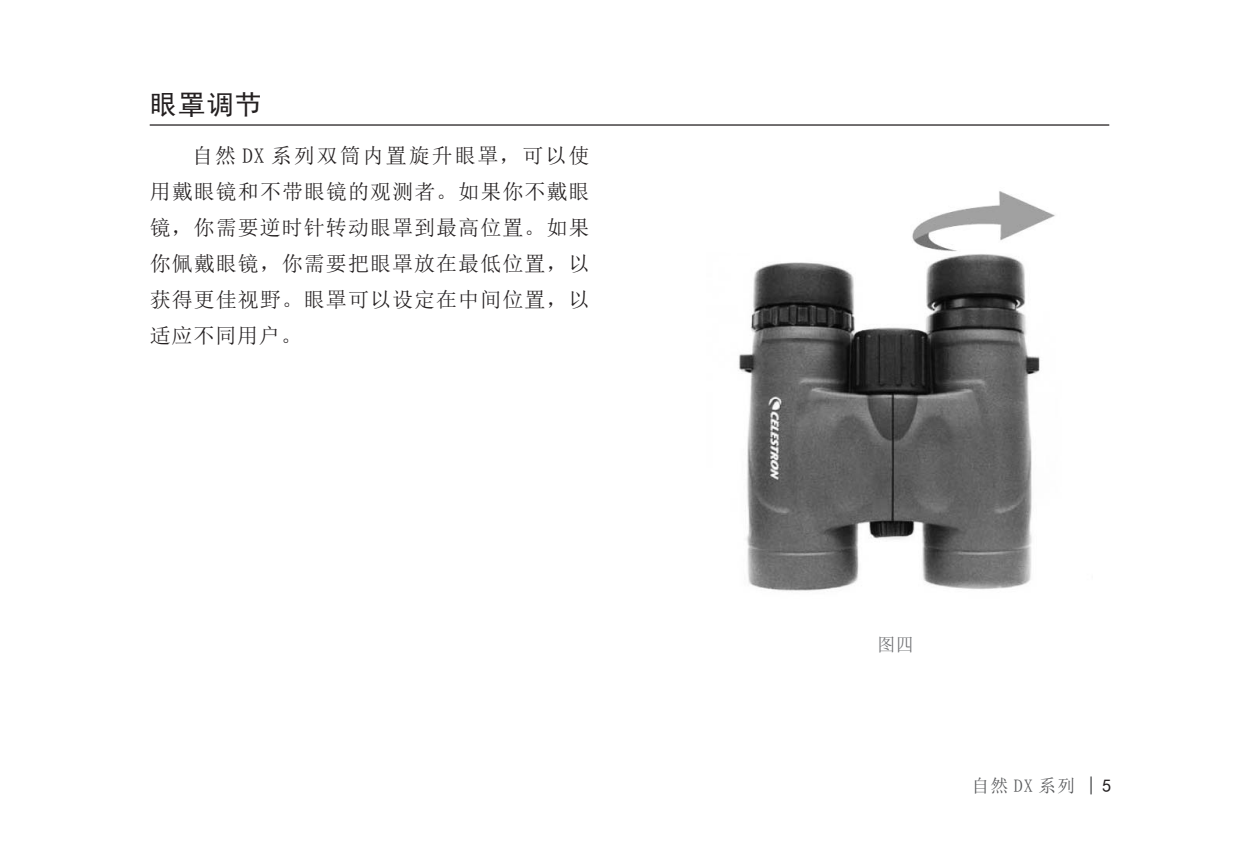
<style>
.page{position:relative;width:1242px;height:859px;background:#fff}
.page>*{position:absolute;margin:0;border:0;box-sizing:border-box;transform-origin:0 0}
.t1{font:27px "Sim Hei";color:#231f20}
.正文{font:21px/36px "Sim Sun";letter-spacing:.05em;color:#231f20;text-align:justify}
.t2{font:18px "Sim Sun";letter-spacing:.05em;color:#57585a}
.说明{font:18px "Sim Sun";color:#6c6d70}
.s1{font-family:"Sim Hei"}
.s2{font-family:"Sim Hei";color:#231f20}
</style>
<div class="page">
<hr style="left:150px;top:124px;width:959px;height:2px;background:#231f20">
<img style="left:739px;top:254px;width:301px;height:337px">
<img style="left:912px;top:191px;width:143px;height:61px">
<p class="t1" style="left:150px;top:90px;width:114px">眼罩调节</p>
<p class="正文" style="left:150px;top:137px;width:441px;text-indent:43px">自然 DX 系列双筒内置旋升眼罩，可以使用戴眼镜和不带眼镜的观测者。如果你不戴眼镜，你需要逆时针转动眼罩到最高位置。如果你佩戴眼镜，你需要把眼罩放在最低位置，以获得更佳视野。眼罩可以设定在中间位置，以适应不同用户。</p>
<p class="说明" style="left:877px;top:636px;width:38px">图四</p>
<p class="t2" style="left:971px;top:776px;width:141px">自然DX系列 <span class="s1">|</span><span class="s2">5</span></p>
</div>
